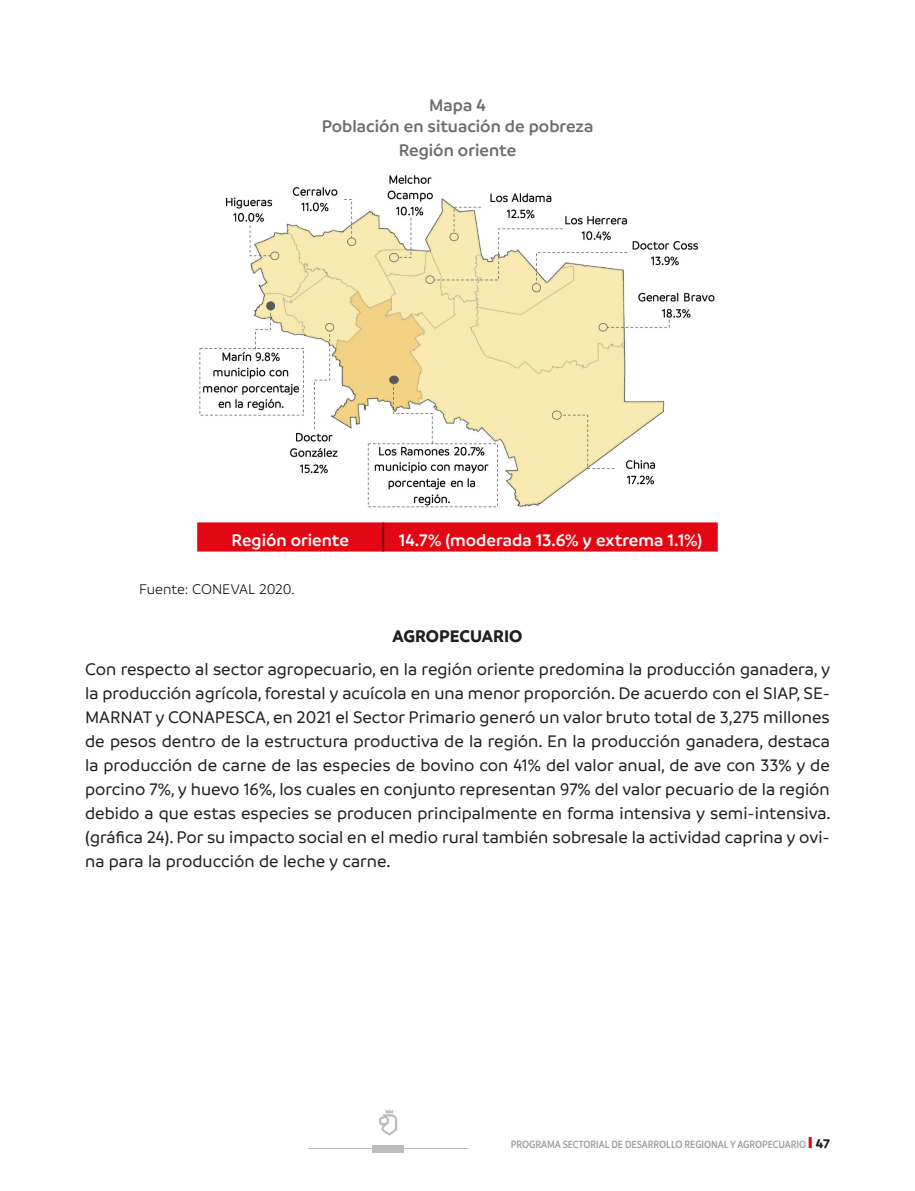
<style>
.page{position:relative;width:915px;height:1191px;background:#fff}
.page>*{position:absolute;margin:0;border:0;box-sizing:border-box;transform-origin:0 0}
.t1{font:500 18px/24px "Branding SF";color:#231f20;text-align:justify}
.t2{font:600 18px/21.6px "Branding SF";color:#6c6d70;text-align:center}
.t3{font:600 18px "Branding SF";color:#fff}
.t4{font:700 18px "Branding SF";color:#231f20}
.t5{font:300 15px "Branding SF";letter-spacing:-.005em;color:#000}
.t6{font:600 condensed 11.25px "Branding SF";letter-spacing:-.005em;color:#9d9fa2}
.s1{font-weight:900;font-stretch:normal;font-size:16.5px;color:#e30613}
.s2{font-weight:700;font-stretch:normal;font-size:13.5px;color:#231f20}
</style>
<div class="page">
<div style="left:372px;top:1145px;width:32px;height:7px;background:#bcbdc0"></div>
<hr style="left:404px;top:1148px;width:64px;height:1px;background:#bcbdc0">
<hr style="left:308px;top:1148px;width:64px;height:1px;background:#bcbdc0">
<svg style="left:379px;top:1109px;width:18px;height:26px"></svg>
<img style="left:199px;top:175px;width:516px;height:333px">
<div style="left:197px;top:522px;width:520px;height:29px;background:#e30613"></div>
<hr style="left:382px;top:522px;width:2px;height:29px;background:#231f20">
<p class="t2" style="left:321px;top:94px;width:273px">Mapa 4<br>Población en situación de pobreza</p>
<p class="t2" style="left:398px;top:140px;width:119px">Región oriente</p>
<p class="t3" style="left:231px;top:530px;width:119px">Región oriente</p>
<p class="t3" style="left:399px;top:530px;width:305px">14.7% (moderada 13.6% y extrema 1.1%)</p>
<p class="t5" style="left:139px;top:581px;width:157px">Fuente: CONEVAL 2020.</p>
<p class="t4" style="left:392px;top:625px;width:131px">AGROPECUARIO</p>
<p class="t1" style="left:85px;top:657px;width:747px">Con respecto al sector agropecuario, en la región oriente predomina la producción ganadera, y la producción agrícola, forestal y acuícola en una menor proporción. De acuerdo con el SIAP, SE-MARNAT y CONAPESCA, en 2021 el Sector Primario generó un valor bruto total de 3,275 millones de pesos dentro de la estructura productiva de la región. En la producción ganadera, destaca la producción de carne de las especies de bovino con 41% del valor anual, de ave con 33% y de porcino 7%, y huevo 16%, los cuales en conjunto representan 97% del valor pecuario de la región debido a que estas especies se producen principalmente en forma intensiva y semi-intensiva. (gráfica 24). Por su impacto social en el medio rural también sobresale la actividad caprina y ovi&shy;na para la producción de leche y carne.</p>
<p class="t6" style="left:511px;top:1138px;width:320px">PROGRAMA SECTORIAL DE DESARROLLO REGIONAL Y AGROPECUARIO <span class="s1">l</span> <span class="s2">47</span></p>
</div>
